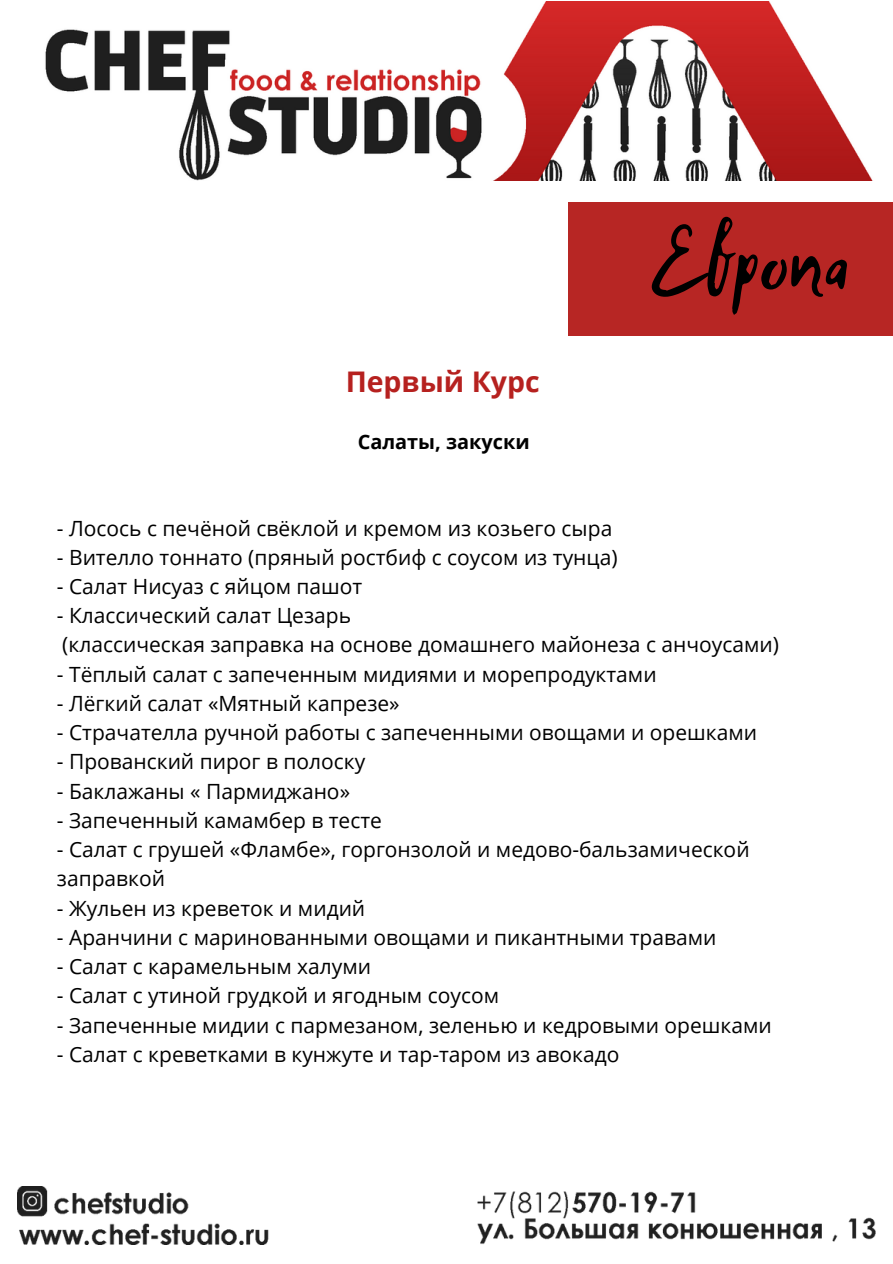
<style>
.page{position:relative;width:893px;height:1264px;background:#fff}
.page>*{position:absolute;margin:0;border:0;box-sizing:border-box;transform-origin:0 0}
.t1{font:89.85px "Hitch Hike";color:#000}
.t2{font:700 28.35px "Open Sans";color:#b6211f}
.t3{font:21px/29.2px "Open Sans";color:#000}
.t4{font:700 19.95px "Open Sans";color:#000}
</style>
<div class="page">
<img style="left:45px;top:2px;width:827px;height:178px">
<img style="left:17px;top:1186px;width:858px;height:58px">
<div style="left:567px;top:202px;width:325px;height:134px;background:#b6211f"></div>
<h2 class="t2" style="left:345px;top:361px;width:195px">Первый Курс</h2>
<p class="t4" style="left:358px;top:427px;width:173px">Салаты, закуски</p>
<h1 class="t1" style="left:654px;top:207px;width:197px">Европа</h1>
<p class="t3" style="left:57px;top:512px;width:557px">- Лосось с печёной свёклой и кремом из козьего сыра</p>
<p class="t3" style="left:57px;top:542px;width:562px">- Вителло тоннато (пряный ростбиф с соусом из тунца)</p>
<p class="t3" style="left:57px;top:571px;width:307px">- Салат Нисуаз с яйцом пашот</p>
<p class="t3" style="left:57px;top:600px;width:723px">- Классический салат Цезарь<br>(классическая заправка на основе домашнего майонеза с анчоусами)</p>
<p class="t3" style="left:57px;top:659px;width:601px">- Тёплый салат с запеченным мидиями и морепродуктами</p>
<p class="t3" style="left:57px;top:688px;width:344px">- Лёгкий салат «Мятный капрезе»</p>
<p class="t3" style="left:57px;top:717px;width:701px">- Страчателла ручной работы с запеченными овощами и орешками</p>
<p class="t3" style="left:57px;top:746px;width:310px">- Прованский пирог в полоску</p>
<p class="t3" style="left:57px;top:776px;width:295px">- Баклажаны « Пармиджано»</p>
<p class="t3" style="left:57px;top:805px;width:326px">- Запеченный камамбер в тесте</p>
<p class="t3" style="left:57px;top:834px;width:685px">- Салат с грушей «Фламбе», горгонзолой и медово-бальзамической заправкой</p>
<p class="t3" style="left:57px;top:892px;width:301px">- Жульен из креветок и мидий</p>
<p class="t3" style="left:57px;top:922px;width:661px">- Аранчини с маринованными овощами и пикантными травами</p>
<p class="t3" style="left:57px;top:951px;width:316px">- Салат с карамельным халуми</p>
<p class="t3" style="left:57px;top:980px;width:443px">- Салат с утиной грудкой и ягодным соусом</p>
<p class="t3" style="left:57px;top:1009px;width:716px">- Запеченные мидии с пармезаном, зеленью и кедровыми орешками</p>
<p class="t3" style="left:57px;top:1039px;width:564px">- Салат с креветками в кунжуте и тар-таром из авокадо</p>
</div>
